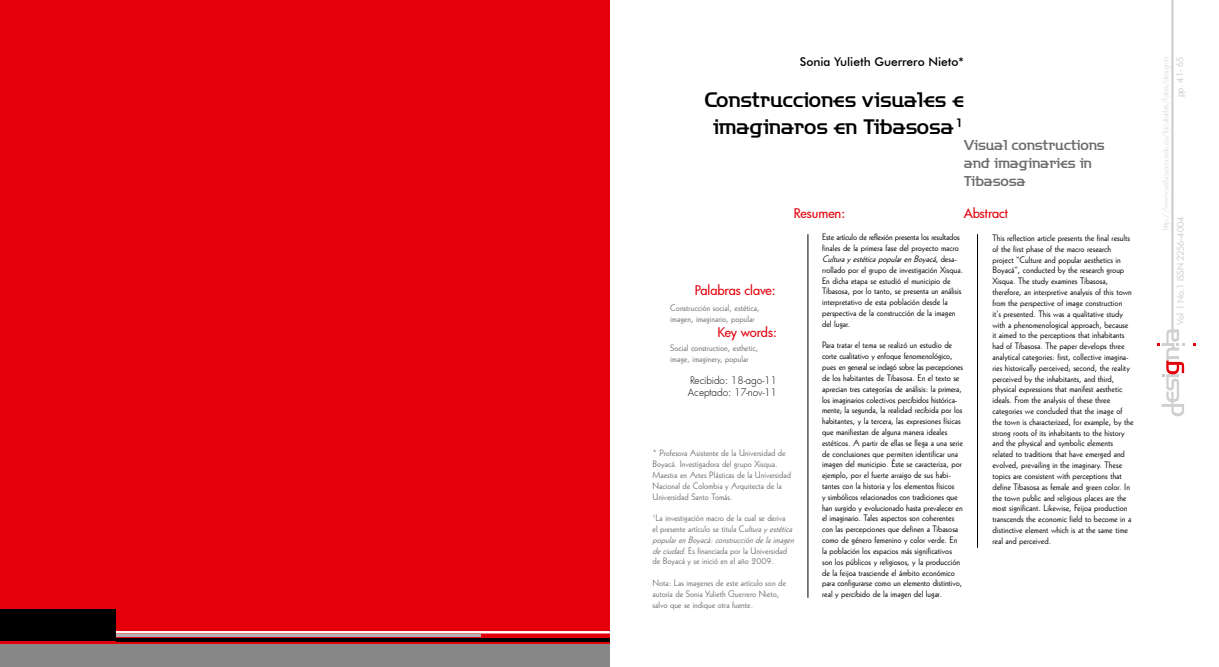
<style>
.page{position:relative;width:1219px;height:667px;background:#fff}
.page>*{position:absolute;margin:0;border:0;box-sizing:border-box;transform-origin:0 0}
.t1{font:500 22px/26.4px "Handelbar";color:#000;text-align:center}
.t2{font:500 15px/18px "Handelbar";color:#6e6e6e}
.t3{font:500 13px "Futura";letter-spacing:-.01em;color:#e3000b}
.t4{font:500 12px "Futura BT";color:#000}
.t5{font:300 10px/12px "Futura";letter-spacing:-.005em;color:#000}
.t6{font:9px/10.8px "Geometric 231 BT Roman C";color:#000}
.t7{font:9px/10.8px "Geometric 231 BT Roman C";color:#6e6e6e}
.t8{font:500 9px "Futura";letter-spacing:-.015em;color:#cfd0d0}
.t9{font:300 7.5px "Futura";letter-spacing:-.025em;color:#cfd0d0}
.s1{font-style:italic}
</style>
<div class="page">
<svg style="left:1157px;top:0;width:28px;height:416px"></svg>
<hr style="left:808px;top:234px;width:1px;height:363px;background:#000">
<hr style="left:977px;top:234px;width:1px;height:313px;background:#000">
<div style="left:0;top:0;width:609px;height:666px;background:#e3000b"></div>
<hr style="left:0;top:634px;width:480px;height:2px;background:#b1b2b3">
<hr style="left:116px;top:637px;width:494px;height:3px;background:#000">
<hr style="left:116px;top:630px;width:494px;height:3px;background:#fff">
<div style="left:0;top:609px;width:116px;height:31px;background:#000"></div>
<div style="left:0;top:644px;width:610px;height:22px;background:#868786"></div>
<h3 class="t4" style="left:800px;top:54px;width:166px">Sonia Yulieth Guerrero Nieto*</h3>
<h1 class="t1" style="left:704px;top:86px;width:261px">Construcciones visuales e imaginaros en Tibasosa<sup>1</sup></h1>
<h2 class="t2" style="left:964px;top:135px;width:142px">Visual constructions and imaginaries in<br>Tibasosa</h2>
<h3 class="t3" style="left:794px;top:204px;width:53px">Resumen:</h3>
<h3 class="t3" style="left:964px;top:204px;width:46px">Abstract</h3>
<h3 class="t3" style="left:695px;top:281px;width:82px">Palabras clave:</h3>
<p class="t7" style="left:670px;top:301px;width:91px">Construcción social, estética, imagen, imaginario, popular</p>
<h3 class="t3" style="left:717px;top:323px;width:61px">Key words:</h3>
<p class="t7" style="left:670px;top:342px;width:89px">Social construction, esthetic, image, imaginery, popular</p>
<p class="t5" style="left:688px;top:374px;width:91px">Recibido: 18-ago-11<br>Aceptado: 17-nov-11</p>
<p class="t7" style="left:652px;top:447px;width:140px">* Profesora Asistente de la Universidad de Boyacá. Investigadora del grupo Xisqua.<br>Maestra en Artes Plásticas de la Universidad Nacional de Colombia y Arquitecta de la Universidad Santo Tomás.</p>
<p class="t7" style="left:652px;top:512px;width:146px"><sup>1</sup>La investigación macro de la cual se deriva<br>el presente artículo se titula C<span class="s1">ulturayestética popularenBoyacá:construccióndelaimagen deciudad.</span>Es financiada por la Universidad de Boyacá y se inició en el año 2009.</p>
<p class="t7" style="left:652px;top:576px;width:135px">Nota: Las imagenes de este artículo son de autoría de Sonia Yulieth Guerrero Nieto, salvo que se indique otra fuente.</p>
<p class="t6" style="left:822px;top:231px;width:143px">Este artículo de reflexión presenta los resultados finales de la primera fase del proyecto macro <span class="s1">CulturayestéticapopularenBoyacá</span>, d e s a - rrollado por el grupo de investigación Xisqua.<br>En dicha etapa se estudió el municipio de Tibasosa, por lo tanto, se presenta un análisis interpretativo de esta población desde la perspectiva de la construcción de la imagen del lugar.</p>
<p class="t6" style="left:822px;top:339px;width:143px">Para tratar el tema se realizó un estudio de corte cualitativo y enfoque fenomenológico, pues en general se indagó sobre las percepciones de los habitantes de Tibasosa. En el texto se aprecian tres categorías de análisis: la primera, los imaginarios colectivos percibidos histórica&shy;mente; la segunda, la realidad recibida por los habitantes, y la tercera, las expresiones físicas que manifiestan de alguna manera ideales estéticos. A partir de ellas se llega a una serie de conclusiones que permiten identificar una imagen del municipio. Éste se caracteriza, por ejemplo, por el fuerte arraigo de sus habi&shy;tantes con la historia y los elementos físicos<br>y simbólicos relacionados con tradiciones que han surgido y evolucionado hasta prevalecer en el imaginario. Tales aspectos son coherentes con las percepciones que definen a Tibasosa como de género femenino y color verde. En la población los espacios más significativos son los públicos y religiosos, y la producción de la feijoa trasciende el ámbito económico para configurarse como un elemento distintivo, real y percibido de la imagen del lugar.</p>
<p class="t6" style="left:992px;top:232px;width:143px">This reflection article presents the final results of the first phase of the macro research project “Culture and popular aesthetics in Boyacá”, conducted by the research group Xisqua. The study examines Tibasosa, therefore, an interpretive analysis of this town from the perspective of image construction<br>it’s presented. This was a qualitative study with a phenomenological approach, because it aimed to the perceptions that inhabitants had of Tibasosa. The paper develops three analytical categories: first, collective imagina&shy;ries historically perceived; second, the reality perceived by the inhabitants, and third, physical expressions that manifest aesthetic ideals. From the analysis of these three categories we concluded that the image of the town is characterized, for example, by the strong roots of its inhabitants to the history and the physical and symbolic elements related to traditions that have emerged and evolved, prevailing in the imaginary. These topics are consistent with perceptions that define Tibasosa as female and green color. In the town public and religious places are the most significant. Likewise, Feijoa production transcends the economic field to become in a distinctive element which is at the same time real and perceived.</p>
<p class="t8" style="left:1174px;top:97px;width:42px;rotate:-90deg">pp. 41- 65</p>
<p class="t9" style="left:1161px;top:230px;width:175px;rotate:-90deg">http://www.uniboyaca.edu.co/facultades/faba/designia</p>
<p class="t8" style="left:1174px;top:324px;width:109px;rotate:-90deg">Vol 1 No.1 ISSN 2256-4004</p>
</div>
